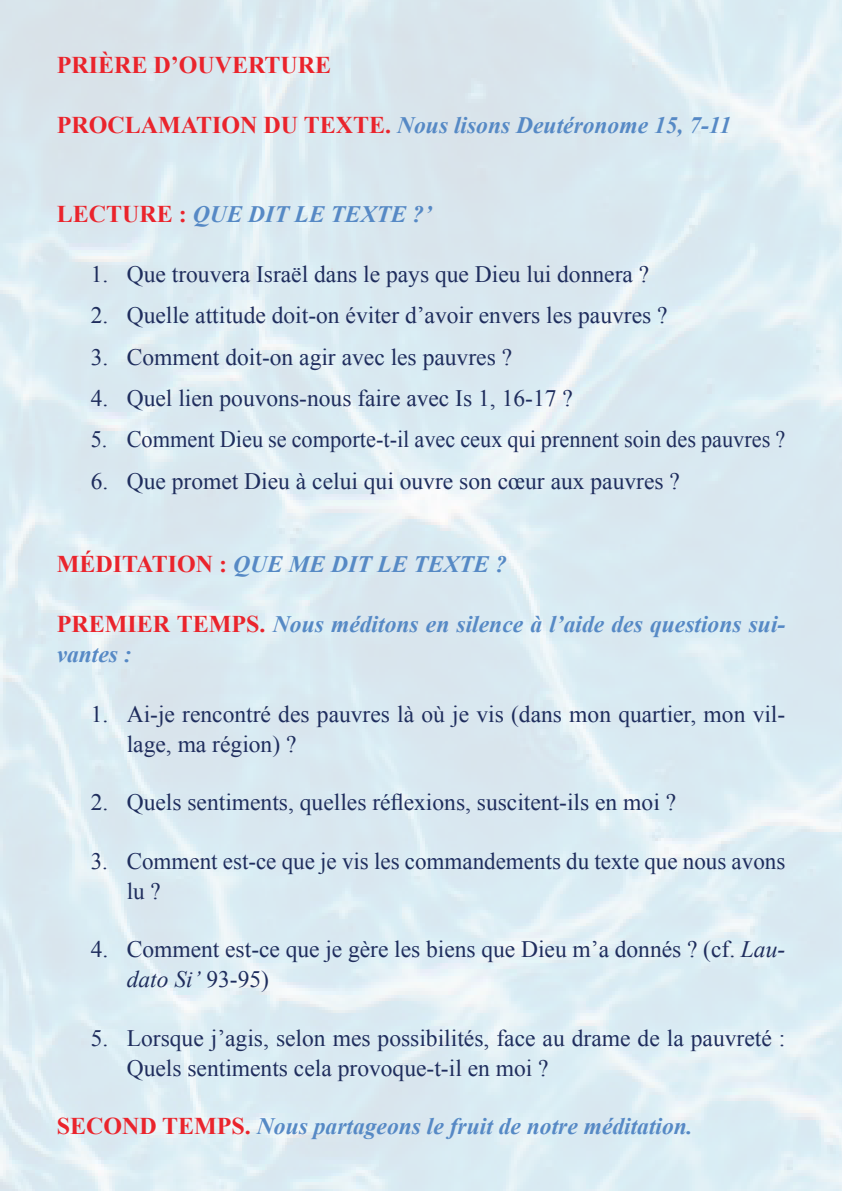
<style>
.page{position:relative;width:842px;height:1191px;background:#fff}
.page>*{position:absolute;margin:0;border:0;box-sizing:border-box;transform-origin:0 0}
._13__PRIMER_MOMENTO{font:700 24px "Times New Roman";color:#ea242c}
.t1{font:23.6px/30px "Times New Roman";color:#1f2d5d}
._13__PRIMER_MOMENTO-2{font:italic 700 23.6px/30px "Times New Roman";color:#5689c5}
.t2{font:23.6px "Times New Roman";color:#1f2d5d;scale:.95 1}
._12__MEDITACION{font:italic 700 23.6px "Times New Roman";color:#5689c5}
._8__ORACION_INICIAL{font:italic 700 23.6px "Times New Roman";color:#5689c5}
.s1{font-style:normal;font-size:24px;color:#ea242c}
.s2{font-style:inherit}
.s3{font-style:italic}
</style>
<div class="page">
<p class="_13__PRIMER_MOMENTO" style="left:57px;top:48px;width:276px">PRIÈRE D’OUVERTURE</p>
<p class="_13__PRIMER_MOMENTO-2" style="left:57px;top:110px;width:676px"><span class="s1">PROCLAMATION DU TEXTE.</span> Nous lisons Deutéronome 15, 7-11</p>
<p class="_8__ORACION_INICIAL" style="left:57px;top:197px;width:377px"><span class="s1">LECTURE :</span> QUE DIT LE TEXTE <span class="s2">?’</span></p>
<p class="t1" style="left:91px;top:258px;width:560px">1. Que trouvera Israël dans le pays que Dieu lui donnera ?</p>
<p class="t1" style="left:91px;top:300px;width:578px">2. Quelle attitude doit-on éviter d’avoir envers les pauvres ?</p>
<p class="t1" style="left:91px;top:341px;width:423px">3. Comment doit-on agir avec les pauvres ?</p>
<p class="t1" style="left:91px;top:383px;width:484px">4. Quel lien pouvons-nous faire avec Is 1, 16-17 ?</p>
<p class="t2" style="left:91px;top:423px;width:733px">5. Comment Dieu se comporte-t-il avec ceux qui prennent soin des pauvres ?</p>
<p class="t1" style="left:91px;top:465px;width:591px">6. Que promet Dieu à celui qui ouvre son cœur aux pauvres ?</p>
<p class="_12__MEDITACION" style="left:57px;top:547px;width:452px"><span class="s1">MÉDITATION :</span> QUE ME DIT LE TEXTE <span class="s2">?</span></p>
<p class="_13__PRIMER_MOMENTO-2" style="left:57px;top:608px;width:730px"><span class="s1">PREMIER TEMPS.</span> Nous méditons en silence à l’aide des questions sui&shy;vantes :</p>
<p class="t1" style="left:127px;top:698px;width:660px;text-indent:-36px">1. Ai-je rencontré des pauvres là où je vis (dans mon quartier, mon vil&shy;lage, ma région) ?</p>
<p class="t1" style="left:91px;top:787px;width:587px">2. Quels sentiments, quelles réflexions, suscitent-ils en moi ?</p>
<p class="t1" style="left:127px;top:845px;width:660px;text-indent:-36px">3. Comment est-ce que je vis les commandements du texte que nous avons lu ?</p>
<p class="t1" style="left:127px;top:934px;width:660px;text-indent:-36px">4. Comment est-ce que je gère les biens que Dieu m’a donnés ? (cf. <span class="s3">Lau&shy;dato Si’</span> 93-95)</p>
<p class="t1" style="left:127px;top:1022px;width:660px;text-indent:-36px">5. Lorsque j’agis, selon mes possibilités, face au drame de la pauvreté :<br>Quels sentiments cela provoque-t-il en moi ?</p>
<p class="_13__PRIMER_MOMENTO-2" style="left:57px;top:1110px;width:638px"><span class="s1">SECOND TEMPS.</span> Nous partageons le fruit de notre méditation.</p>
</div>
